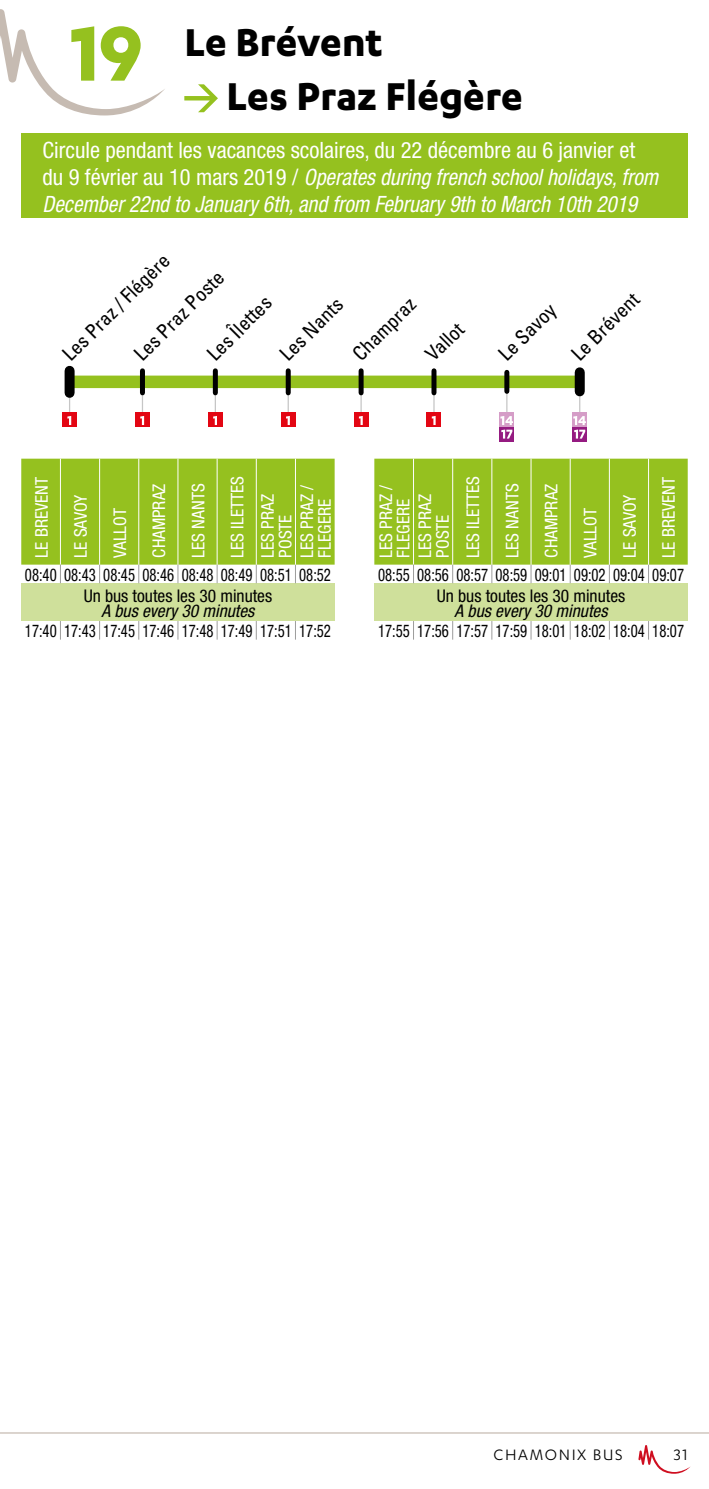
<style>
.page{position:relative;width:709px;height:1489px;background:#fff}
.page>*{position:absolute;margin:0;border:0;box-sizing:border-box;transform-origin:0 0}
.t1{font:700 90px "Karbon";color:#95c11f}
.t2{font:700 45px/54px "Karbon";color:#000}
.t3{font:italic condensed 22.5px/27px "Helvetica Neue";color:#fff;scale:.95 1}
.t4{font:condensed 20px "Univers";color:#000}
.t5{font:condensed 17.5px/20.8px "Helvetica Neue";color:#000;text-align:center;scale:.84 1}
.t6{font:condensed 17.5px/17.5px "Helvetica Neue";color:#fff}
.t7{font:italic condensed 17.5px "Helvetica Neue";color:#000}
.t8{font:17.5px "Karbon";letter-spacing:.09em;color:#000}
.s1{font-style:normal}
</style>
<div class="page">
<svg style="left:638px;top:1445px;width:52px;height:28px"></svg>
<hr style="left:0;top:1432px;width:709px;height:1px;background:#c6bbb2">
<hr style="left:579px;top:386px;width:1px;height:32px;background:#c6c6c6">
<div style="left:572px;top:413px;width:15px;height:14px;background:#d59dc7"></div>
<svg style="left:572px;top:427px;width:15px;height:14px"></svg>
<svg style="left:573px;top:416px;width:13px;height:22px"></svg>
<hr style="left:433px;top:386px;width:1px;height:32px;background:#c6c6c6">
<hr style="left:506px;top:386px;width:1px;height:32px;background:#c6c6c6">
<div style="left:427px;top:413px;width:14px;height:14px;background:#e30613"></div>
<svg style="left:432px;top:416px;width:3px;height:9px"></svg>
<hr style="left:360px;top:386px;width:2px;height:32px;background:#c6c6c6">
<div style="left:354px;top:413px;width:14px;height:14px;background:#e30613"></div>
<svg style="left:359px;top:416px;width:4px;height:9px"></svg>
<hr style="left:287px;top:386px;width:2px;height:32px;background:#c6c6c6">
<div style="left:281px;top:413px;width:14px;height:14px;background:#e30613"></div>
<svg style="left:286px;top:416px;width:4px;height:9px"></svg>
<hr style="left:215px;top:386px;width:1px;height:32px;background:#c6c6c6">
<div style="left:208px;top:413px;width:14px;height:14px;background:#e30613"></div>
<svg style="left:213px;top:416px;width:4px;height:9px"></svg>
<hr style="left:142px;top:386px;width:1px;height:32px;background:#c6c6c6">
<div style="left:135px;top:413px;width:15px;height:14px;background:#e30613"></div>
<svg style="left:140px;top:416px;width:4px;height:9px"></svg>
<hr style="left:69px;top:386px;width:1px;height:32px;background:#c6c6c6">
<div style="left:62px;top:413px;width:15px;height:14px;background:#e30613"></div>
<svg style="left:67px;top:416px;width:4px;height:9px"></svg>
<div style="left:68px;top:375px;width:513px;height:13px;background:#95c11f"></div>
<div style="left:65px;top:371px;width:10px;height:22px;background:#000"></div>
<div style="left:213px;top:371px;width:5px;height:22px;background:#000"></div>
<div style="left:140px;top:371px;width:5px;height:22px;background:#000"></div>
<div style="left:358px;top:371px;width:5px;height:22px;background:#000"></div>
<div style="left:286px;top:371px;width:5px;height:22px;background:#000"></div>
<div style="left:431px;top:371px;width:5px;height:22px;background:#000"></div>
<div style="left:504px;top:372px;width:5px;height:19px;background:#000"></div>
<div style="left:574px;top:372px;width:10px;height:19px;background:#000"></div>
<div style="left:500px;top:413px;width:14px;height:14px;background:#d59dc7"></div>
<svg style="left:500px;top:427px;width:14px;height:14px"></svg>
<svg style="left:500px;top:416px;width:13px;height:22px"></svg>
<svg style="left:0;top:9px;width:165px;height:106px"></svg>
<div style="left:21px;top:133px;width:666px;height:85px;background:#95c11f"></div>
<div style="left:21px;top:583px;width:313px;height:38px;background:#cfe09b"></div>
<svg style="left:99px;top:621px;width:1px;height:18px"></svg>
<svg style="left:138px;top:621px;width:1px;height:18px"></svg>
<svg style="left:177px;top:621px;width:1px;height:18px"></svg>
<svg style="left:217px;top:621px;width:1px;height:18px"></svg>
<svg style="left:256px;top:621px;width:1px;height:18px"></svg>
<svg style="left:295px;top:621px;width:1px;height:18px"></svg>
<svg style="left:21px;top:458px;width:313px;height:125px;background:#a6cb45"></svg>
<svg style="left:60px;top:621px;width:1px;height:18px"></svg>
<div style="left:374px;top:583px;width:313px;height:38px;background:#cfe09b"></div>
<svg style="left:452px;top:621px;width:1px;height:18px"></svg>
<svg style="left:491px;top:621px;width:1px;height:18px"></svg>
<svg style="left:530px;top:621px;width:1px;height:18px"></svg>
<svg style="left:570px;top:621px;width:1px;height:18px"></svg>
<svg style="left:609px;top:621px;width:1px;height:18px"></svg>
<svg style="left:648px;top:621px;width:1px;height:18px"></svg>
<svg style="left:374px;top:458px;width:313px;height:125px;background:#a6cb45"></svg>
<svg style="left:413px;top:621px;width:1px;height:18px"></svg>
<svg style="left:184px;top:84px;width:34px;height:28px"></svg>
<h1 class="t1" style="left:69px;top:2px;width:75px">19</h1>
<h2 class="t2" style="left:226px;top:13px;width:298px;text-indent:-42px">Le Brévent<br>Les Praz Flégère</h2>
<p class="t3" style="left:43px;top:136px;width:649px"><span class="s1">Circule pendant les vacances scolaires, du 22 décembre au 6 janvier et du 9 février au 10 mars 2019 /</span> Operates during french school holidays, from<br>December 22nd to January 6th, and from February 9th to March 10th 2019</p>
<p class="t4" style="left:57px;top:348px;width:144px;rotate:-45deg">Les Praz / Flégère</p>
<p class="t4" style="left:128px;top:348px;width:119px;rotate:-45deg">Les Praz Poste</p>
<p class="t4" style="left:201px;top:348px;width:84px;rotate:-45deg">Les Îlettes</p>
<p class="t4" style="left:274px;top:348px;width:81px;rotate:-45deg">Les Nants</p>
<p class="t4" style="left:347px;top:348px;width:82px;rotate:-45deg">Champraz</p>
<p class="t4" style="left:420px;top:348px;width:46px;rotate:-45deg">Vallot</p>
<p class="t4" style="left:493px;top:348px;width:74px;rotate:-45deg">Le Savoy</p>
<p class="t4" style="left:565px;top:348px;width:88px;rotate:-45deg">Le Brévent</p>
<p class="t6" style="left:150px;top:557px;width:75px;rotate:-90deg">CHAMPRAZ</p>
<p class="t6" style="left:189px;top:557px;width:75px;rotate:-90deg">LES NANTS</p>
<p class="t6" style="left:222px;top:557px;width:83px;line-height:30.5px;rotate:-90deg">LES ILETTES<br>LES PRAZ</p>
<p class="t6" style="left:274px;top:557px;width:74px;line-height:21.8px;rotate:-90deg">POSTE<br>LES PRAZ /</p>
<p class="t6" style="left:33px;top:557px;width:82px;rotate:-90deg">LE BREVENT</p>
<p class="t6" style="left:72px;top:557px;width:64px;rotate:-90deg">LE SAVOY</p>
<p class="t6" style="left:315px;top:557px;width:60px;rotate:-90deg">FLEGERE</p>
<p class="t5" style="left:25px;top:564px;width:366px">08:40 08:43 08:45 08:46 08:48 08:49 08:51 08:52<br>Un bus toutes les 30 minutes</p>
<p class="t7" style="left:102px;top:600px;width:154px">A bus every 30 minutes</p>
<p class="t5" style="left:25px;top:620px;width:366px">17:40 17:43 17:45 17:46 17:48 17:49 17:51 17:52</p>
<p class="t6" style="left:111px;top:557px;width:51px;rotate:-90deg">VALLOT</p>
<p class="t6" style="left:464px;top:557px;width:83px;rotate:-90deg">LES ILETTES</p>
<p class="t6" style="left:503px;top:557px;width:75px;rotate:-90deg">LES NANTS</p>
<p class="t6" style="left:542px;top:557px;width:75px;rotate:-90deg">CHAMPRAZ</p>
<p class="t6" style="left:660px;top:557px;width:82px;rotate:-90deg">LE BREVENT</p>
<p class="t5" style="left:378px;top:564px;width:366px">08:55 08:56 08:57 08:59 09:01 09:02 09:04 09:07<br>Un bus toutes les 30 minutes</p>
<p class="t7" style="left:454px;top:600px;width:154px">A bus every 30 minutes</p>
<p class="t5" style="left:378px;top:620px;width:366px">17:55 17:56 17:57 17:59 18:01 18:02 18:04 18:07</p>
<p class="t6" style="left:377px;top:557px;width:74px;rotate:-90deg">LES PRAZ /<br>FLEGERE</p>
<p class="t6" style="left:416px;top:557px;width:65px;rotate:-90deg">LES PRAZ<br>POSTE</p>
<p class="t6" style="left:620px;top:557px;width:64px;rotate:-90deg">LE SAVOY</p>
<p class="t6" style="left:581px;top:557px;width:51px;rotate:-90deg">VALLOT</p>
<p class="t8" style="left:493px;top:1444px;width:130px">CHAMONIX BUS</p>
<p class="t8" style="left:673px;top:1444px;width:16px">31</p>
</div>
